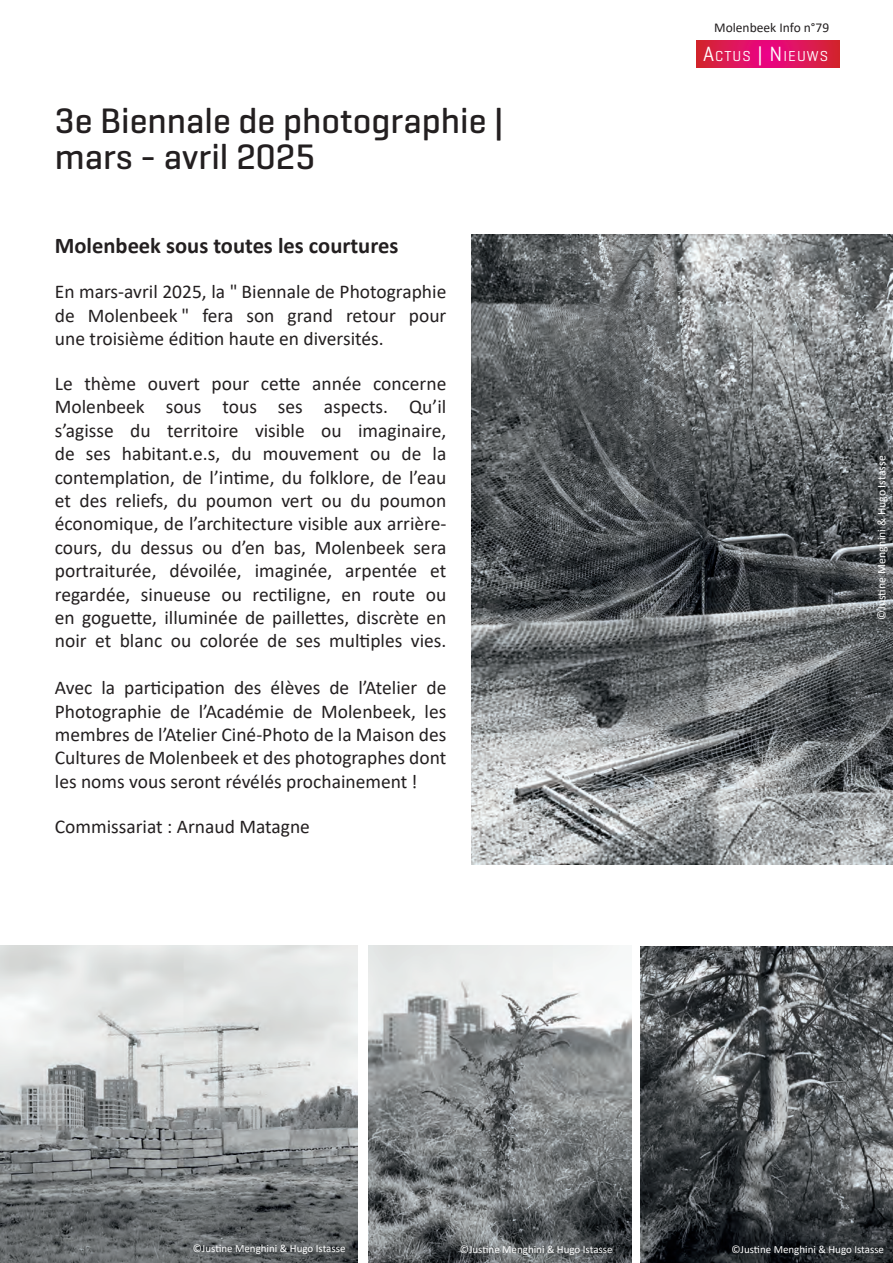
<style>
.page{position:relative;width:893px;height:1263px;background:#fff}
.page>*{position:absolute;margin:0;border:0;box-sizing:border-box;transform-origin:0 0}
.t1{font:500 36px/36px "Geogrotesque";color:#231f20}
.t2{font:700 22.5px "Calibri";color:#231f20}
.t3{font:19.5px/23.4px "Calibri";color:#231f20;text-align:justify}
.t4{font:14.7px "Geogrotesque";letter-spacing:.07em;color:#fff}
.t5{font:13.5px "Calibri";color:#231f20}
.t6{font:11.85px "Calibri";color:#fff}
.t7{font:10.95px "Calibri";color:#fff}
.s1{font-size:21px}
</style>
<div class="page">
<img style="left:471px;top:235px;width:422px;height:629px">
<img style="left:1px;top:945px;width:357px;height:317px">
<img style="left:640px;top:946px;width:253px;height:317px">
<img style="left:368px;top:945px;width:263px;height:318px">
<svg style="left:696px;top:41px;width:143px;height:26px;background:#de1558"></svg>
<p class="t5" style="left:714px;top:18px;width:117px">Molenbeek Info n°79</p>
<h1 class="t1" style="left:55px;top:102px;width:450px">3e Biennale de photographie | mars - avril 2025</h1>
<p class="t2" style="left:55px;top:230px;width:345px">Molenbeek sous toutes les courtures</p>
<p class="t3" style="left:55px;top:280px;width:393px">En mars-avril 2025, la " Biennale de Photographie de Molenbeek " fera son grand retour pour une troisième édition haute en diversités.</p>
<p class="t3" style="left:55px;top:371px;width:393px">Le thème ouvert pour cette année concerne Molenbeek sous tous ses aspects. Qu’il s’agisse du territoire visible ou imaginaire, de ses habitant.e.s, du mouvement ou de la contemplation, de l’intime, du folklore, de l’eau et des reliefs, du poumon vert ou du poumon économique, de l’architecture visible aux arrière&shy;cours, du dessus ou d’en bas, Molenbeek sera portraiturée, dévoilée, imaginée, arpentée et regardée, sinueuse ou rectiligne, en route ou en goguette, illuminée de paillettes, discrète en noir et blanc ou colorée de ses multiples vies.</p>
<p class="t3" style="left:55px;top:676px;width:393px">Avec la participation des élèves de l’Atelier de Photographie de l’Académie de Molenbeek, les membres de l’Atelier Ciné-Photo de la Maison des Cultures de Molenbeek et des photographes dont les noms vous seront révélés prochainement !</p>
<p class="t3" style="left:55px;top:814px;width:257px">Commissariat : Arnaud Matagne</p>
<p class="t4" style="left:703px;top:47px;width:126px"><span class="s1">A</span>CTUS <span class="s1">| N</span>IEUWS</p>
<p class="t6" style="left:873px;top:620px;width:166px;rotate:-90deg">©Justine Menghini &amp; Hugo Istasse</p>
<p class="t7" style="left:193px;top:1241px;width:154px">©Justine Menghini &amp; Hugo Istasse</p>
<p class="t7" style="left:460px;top:1242px;width:154px">©Justine Menghini &amp; Hugo Istasse</p>
<p class="t7" style="left:731px;top:1242px;width:154px">©Justine Menghini &amp; Hugo Istasse</p>
</div>
